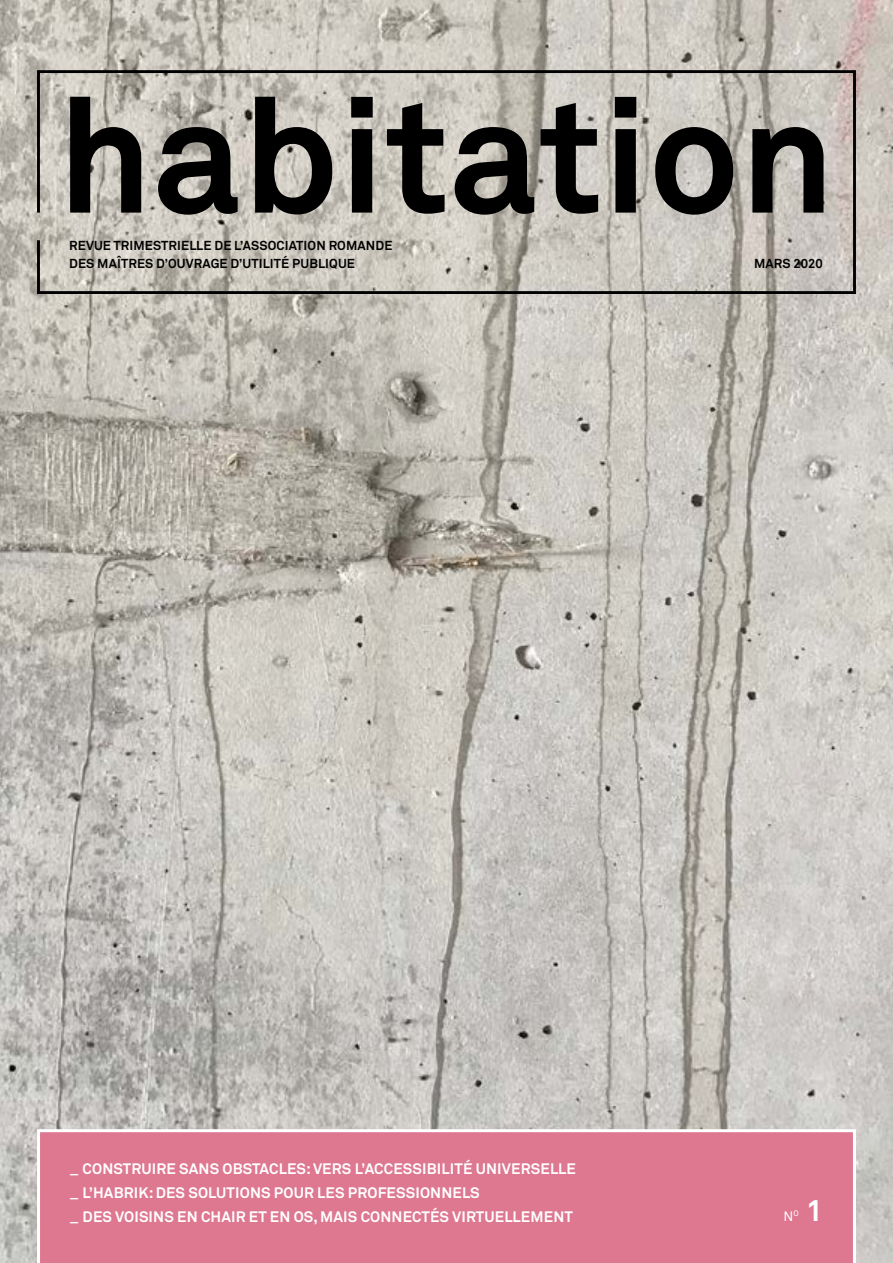
<style>
.page{position:relative;width:893px;height:1263px;background:#fff}
.page>*{position:absolute;margin:0;border:0;box-sizing:border-box;transform-origin:0 0}
.t1{font:700 160.5px "Akkurat Std";color:#000}
.t2{font:700 30px "Akkurat Std";color:#fff}
.t3{font:700 15px/24px "Akkurat Std";letter-spacing:.01em;color:#fff}
.t4{font:13.5px "Akkurat Std";color:#fff}
.t5{font:700 12.9px/18px "Akkurat Std";letter-spacing:.01em;color:#000}
</style>
<div class="page">
<img style="left:0;top:0;width:893px;height:1263px">
<svg style="left:36px;top:69px;width:821px;height:226px;background:#c1bdb5"></svg>
<div style="left:37px;top:1129px;width:819px;height:134px;background:#de7790"></div>
<h1 class="t1" style="left:58px;top:57px;width:779px">habitation</h1>
<p class="t5" style="left:69px;top:236px;width:325px">REVUE TRIMESTRIELLE DE L’ASSOCIATION ROMANDE<br>DES MAÎTRES D’OUVRAGE D’UTILITÉ PUBLIQUE</p>
<p class="t5" style="left:754px;top:254px;width:70px">MARS 2020</p>
<p class="t3" style="left:70px;top:1156px;width:507px">_ CONSTRUIRE SANS OBSTACLES: VERS L’ACCESSIBILITÉ UNIVERSELLE _ L’HABRIK: DES SOLUTIONS POUR LES PROFESSIONNELS<br>_ DES VOISINS EN CHAIR ET EN OS, MAIS CONNECTÉS VIRTUELLEMENT</p>
<p class="t4" style="left:783px;top:1208px;width:17px">N<sup>O</sup></p>
<h2 class="t2" style="left:806px;top:1191px;width:19px">1</h2>
</div>
